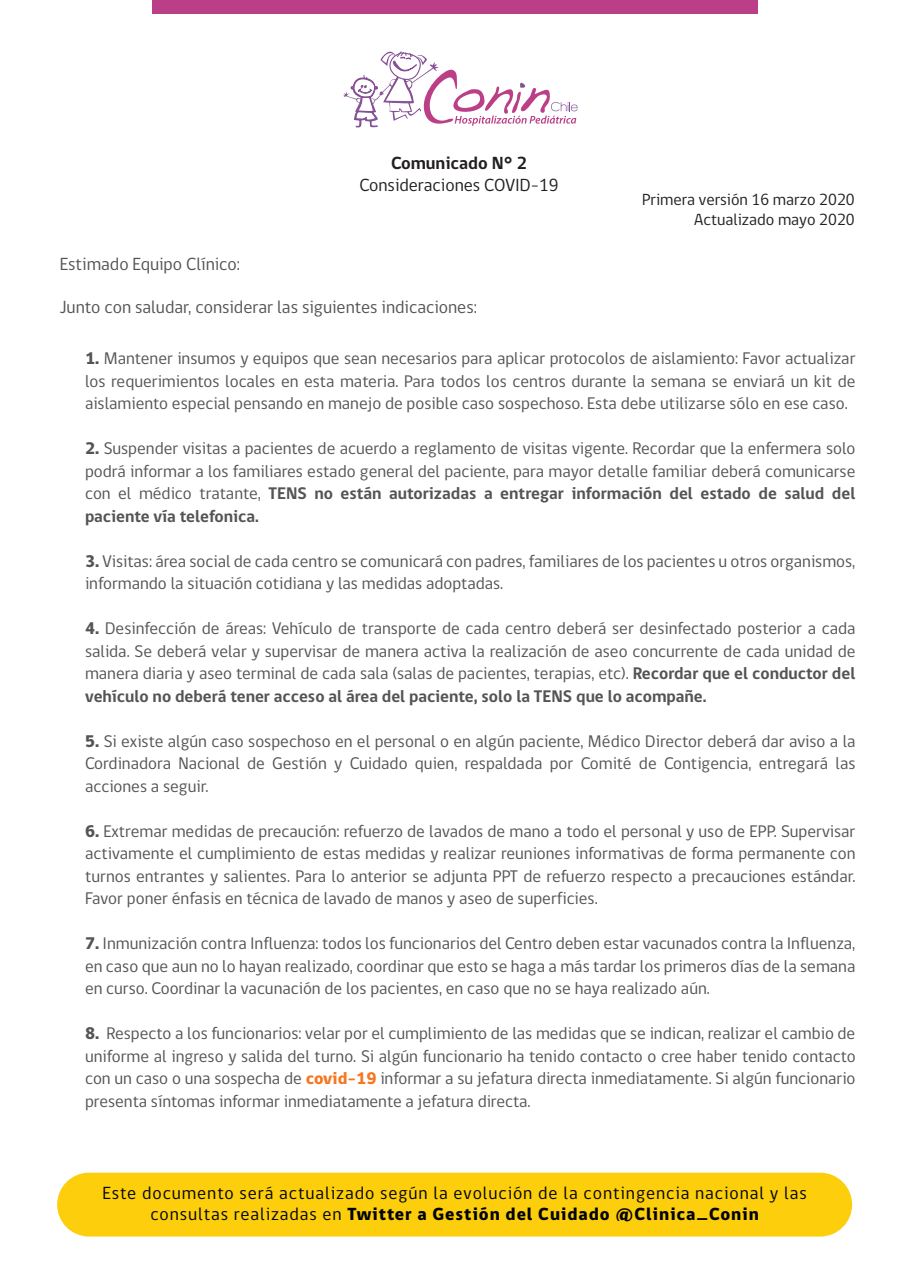
<style>
.page{position:relative;width:918px;height:1276px;background:#fff}
.page>*{position:absolute;margin:0;border:0;box-sizing:border-box;transform-origin:0 0}
.t1{font:18px/21px "gob CL";letter-spacing:.05em;color:#040503;text-align:center}
.t2{font:18px "gob CL";color:#535453}
.t3{font:18px "gob CL";color:#231f20}
.t4{font:700 18px "gob CL";color:#231f20}
.t5{font:17.25px/22.5px "gob CL";color:#535453;text-align:justify}
.t6{font:16.5px/19.8px "gob CL";color:#231f20;text-align:right}
.s1{font-weight:800}
.s2{font-weight:700}
.s3{font-weight:800;color:#f47821}
</style>
<div class="page">
<svg style="left:343px;top:51px;width:235px;height:77px"></svg>
<div style="left:57px;top:1172px;width:795px;height:64px;background:#fcce0b;border-radius:32px"></div>
<div style="left:152px;top:0;width:605px;height:13px;background:#bb3f87"></div>
<p class="t4" style="left:391px;top:151px;width:137px">Comunicado N° 2</p>
<p class="t3" style="left:360px;top:172px;width:200px">Consideraciones COVID-19</p>
<p class="t6" style="left:642px;top:190px;width:214px">Primera versión 16 marzo 2020<br>Actualizado mayo 2020</p>
<p class="t2" style="left:60px;top:251px;width:182px">Estimado Equipo Clínico:</p>
<p class="t2" style="left:60px;top:294px;width:419px">Junto con saludar, considerar las siguientes indicaciones:</p>
<p class="t5" style="left:85px;top:348px;width:772px"><span class="s1">1.</span> Mantener insumos y equipos que sean necesarios para aplicar protocolos de aislamiento: Favor actualizar los requerimientos locales en esta materia. Para todos los centros durante la semana se enviará un kit de aislamiento especial pensando en manejo de posible caso sospechoso. Esta debe utilizarse sólo en ese caso.</p>
<p class="t5" style="left:85px;top:438px;width:772px"><span class="s1">2.</span> Suspender visitas a pacientes de acuerdo a reglamento de visitas vigente. Recordar que la enfermera solo podrá informar a los familiares estado general del paciente, para mayor detalle familiar deberá comunicarse con el médico tratante, <span class="s2">TENS no están autorizadas a entregar información del estado de salud del paciente vía telefonica.</span></p>
<p class="t5" style="left:85px;top:550px;width:772px"><span class="s1">3.</span> Visitas: área social de cada centro se comunicará con padres, familiares de los pacientes u otros organismos, informando la situación cotidiana y las medidas adoptadas.</p>
<p class="t5" style="left:85px;top:618px;width:772px"><span class="s1">4.</span> Desinfección de áreas: Vehículo de transporte de cada centro deberá ser desinfectado posterior a cada salida. Se deberá velar y supervisar de manera activa la realización de aseo concurrente de cada unidad de manera diaria y aseo terminal de cada sala (salas de pacientes, terapias, etc). <span class="s2">Recordar que el conductor del vehículo no deberá tener acceso al área del paciente, solo la TENS que lo acompañe.</span></p>
<p class="t5" style="left:85px;top:730px;width:772px"><span class="s1">5.</span> Si existe algún caso sospechoso en el personal o en algún paciente, Médico Director deberá dar aviso a la Cordinadora Nacional de Gestión y Cuidado quien, respaldada por Comité de Contigencia, entregará las acciones a seguir.</p>
<p class="t5" style="left:85px;top:820px;width:772px"><span class="s1">6.</span> Extremar medidas de precaución: refuerzo de lavados de mano a todo el personal y uso de EPP. Supervisar activamente el cumplimiento de estas medidas y realizar reuniones informativas de forma permanente con turnos entrantes y salientes. Para lo anterior se adjunta PPT de refuerzo respecto a precauciones estándar.<br>Favor poner énfasis en técnica de lavado de manos y aseo de superficies.</p>
<p class="t5" style="left:85px;top:933px;width:772px"><span class="s1">7.</span> Inmunización contra Influenza: todos los funcionarios del Centro deben estar vacunados contra la Influenza, en caso que aun no lo hayan realizado, coordinar que esto se haga a más tardar los primeros días de la semana en curso. Coordinar la vacunación de los pacientes, en caso que no se haya realizado aún.</p>
<p class="t5" style="left:85px;top:1023px;width:772px"><span class="s1">8.</span> Respecto a los funcionarios: velar por el cumplimiento de las medidas que se indican, realizar el cambio de uniforme al ingreso y salida del turno. Si algún funcionario ha tenido contacto o cree haber tenido contacto con un caso o una sospecha de <span class="s3">covid-19</span> informar a su jefatura directa inmediatamente. Si algún funcionario presenta síntomas informar inmediatamente a jefatura directa.</p>
<p class="t1" style="left:103px;top:1183px;width:706px">Este documento será actualizado según la evolución de la contingencia nacional y las consultas realizadas en <span class="s1">Twitter a Gestión del Cuidado @Clinica_Conin</span></p>
</div>
